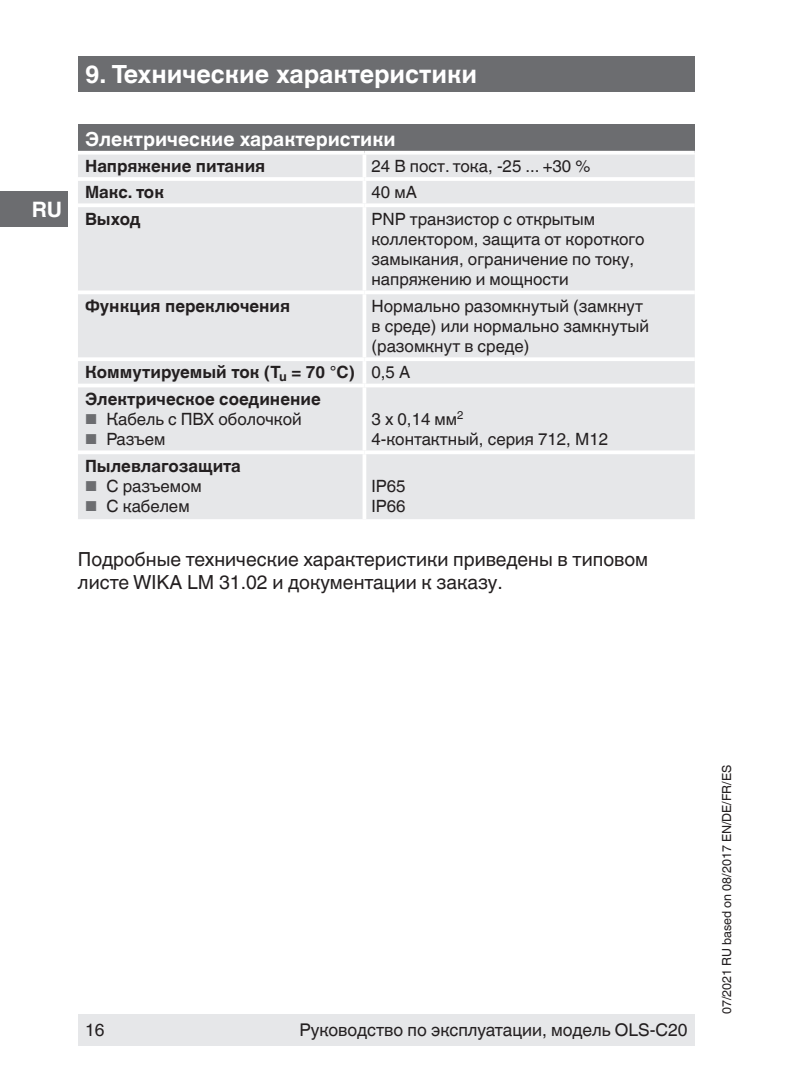
<style>
.page{position:relative;width:787px;height:1092px;background:#fff}
.page>*{position:absolute;margin:0;border:0;box-sizing:border-box;transform-origin:0 0}
.t1{font:700 25px "Helvetica World";color:#fff}
.t2{font:700 21.25px "Helvetica World";color:#fff}
.t3{font:19.5px/23.2px "Helvetica World";color:#231f20}
.t4{font:700 19.5px "Helvetica World";color:#fff}
.t5{font:17.5px "Helvetica World";color:#231f20}
.t6{font:17px/20.2px "Helvetica World";color:#231f20}
.t7{font:700 17px/26.2px "Helvetica World";color:#231f20}
.t8{font:12.5px "Helvetica World";color:#231f20}
.s1{font-weight:400}
.s2{font-size:14.25px;color:#6c6d70}
</style>
<div class="page">
<div style="left:78px;top:1013px;width:616px;height:32px;background:#e6e7e9"></div>
<div style="left:78px;top:57px;width:616px;height:35px;background:#6c6d70"></div>
<div style="left:0;top:191px;width:67px;height:36px;background:#6c6d70"></div>
<div style="left:78px;top:125px;width:616px;height:28px;background:#6c6d70"></div>
<div style="left:78px;top:154px;width:616px;height:365px;background:#e6e7e9"></div>
<svg style="left:362px;top:154px;width:4px;height:23px"></svg>
<hr style="left:78px;top:151px;width:286px;height:3px;background:#fff">
<hr style="left:364px;top:151px;width:330px;height:3px;background:#fff">
<hr style="left:78px;top:177px;width:286px;height:4px;background:#fff">
<hr style="left:364px;top:177px;width:330px;height:4px;background:#fff">
<svg style="left:362px;top:181px;width:4px;height:22px"></svg>
<hr style="left:78px;top:203px;width:286px;height:4px;background:#fff">
<hr style="left:364px;top:203px;width:330px;height:4px;background:#fff">
<svg style="left:362px;top:207px;width:4px;height:83px"></svg>
<svg style="left:78px;top:290px;width:286px;height:4px"></svg>
<svg style="left:364px;top:290px;width:330px;height:4px"></svg>
<svg style="left:362px;top:294px;width:4px;height:63px"></svg>
<hr style="left:78px;top:357px;width:286px;height:4px;background:#fff">
<hr style="left:364px;top:357px;width:330px;height:4px;background:#fff">
<svg style="left:362px;top:361px;width:4px;height:22px"></svg>
<svg style="left:78px;top:383px;width:286px;height:4px"></svg>
<svg style="left:364px;top:383px;width:330px;height:4px"></svg>
<svg style="left:362px;top:387px;width:4px;height:63px"></svg>
<hr style="left:78px;top:450px;width:286px;height:4px;background:#fff">
<hr style="left:364px;top:450px;width:330px;height:4px;background:#fff">
<svg style="left:362px;top:454px;width:4px;height:65px"></svg>
<p class="t2" style="left:32px;top:197px;width:32px">RU</p>
<h1 class="t1" style="left:85px;top:60px;width:394px">9. Технические характеристики</h1>
<p class="t4" style="left:85px;top:127px;width:312px">Электрические характеристики</p>
<p class="t7" style="left:85px;top:153px;width:182px">Напряжение питания</p>
<p class="t6" style="left:371px;top:156px;width:220px">24 В пост. тока, -25 ... +30 %</p>
<p class="t7" style="left:85px;top:179px;width:80px">Макс. ток</p>
<p class="t6" style="left:371px;top:182px;width:47px">40 мА</p>
<p class="t7" style="left:85px;top:205px;width:57px">Выход</p>
<p class="t6" style="left:371px;top:208px;width:274px">PNP транзистор с открытым коллектором, защита от короткого замыкания, ограничение по току, напряжению и мощности</p>
<p class="t7" style="left:85px;top:292px;width:207px">Функция переключения</p>
<p class="t6" style="left:371px;top:295px;width:279px">Нормально разомкнутый (замкнут в среде) или нормально замкнутый (разомкнут в среде)</p>
<p class="t7" style="left:85px;top:359px;width:327px">Коммутируемый ток (T<sub>u</sub> = 70 °C) <span class="s1">0,5 A<br></span>Электрическое соединение</p>
<p class="t6" style="left:85px;top:409px;width:218px"><span class="s2">■</span> Кабель с ПВХ оболочкой</p>
<p class="t6" style="left:85px;top:429px;width:82px"><span class="s2">■</span> Разъем</p>
<p class="t6" style="left:371px;top:409px;width:238px">3 x 0,14 мм<sup>2<br></sup>4-контактный, серия 712, M12</p>
<p class="t7" style="left:85px;top:452px;width:157px">Пылевлагозащита</p>
<p class="t6" style="left:85px;top:476px;width:118px"><span class="s2">■</span> С разъемом</p>
<p class="t6" style="left:85px;top:496px;width:106px"><span class="s2">■</span> С кабелем</p>
<p class="t6" style="left:371px;top:476px;width:36px">IP65<br>IP66</p>
<p class="t3" style="left:78px;top:547px;width:571px">Подробные технические характеристики приведены в типовом листе WIKA LM 31.02 и документации к заказу.</p>
<p class="t5" style="left:85px;top:1019px;width:21px">16</p>
<p class="t5" style="left:299px;top:1019px;width:390px">Руководство по эксплуатации, модель OLS-C20</p>
<p class="t8" style="left:719px;top:1013px;width:251px;rotate:-90deg">07/2021 RU based on 08/2017 EN/DE/FR/ES</p>
</div>
